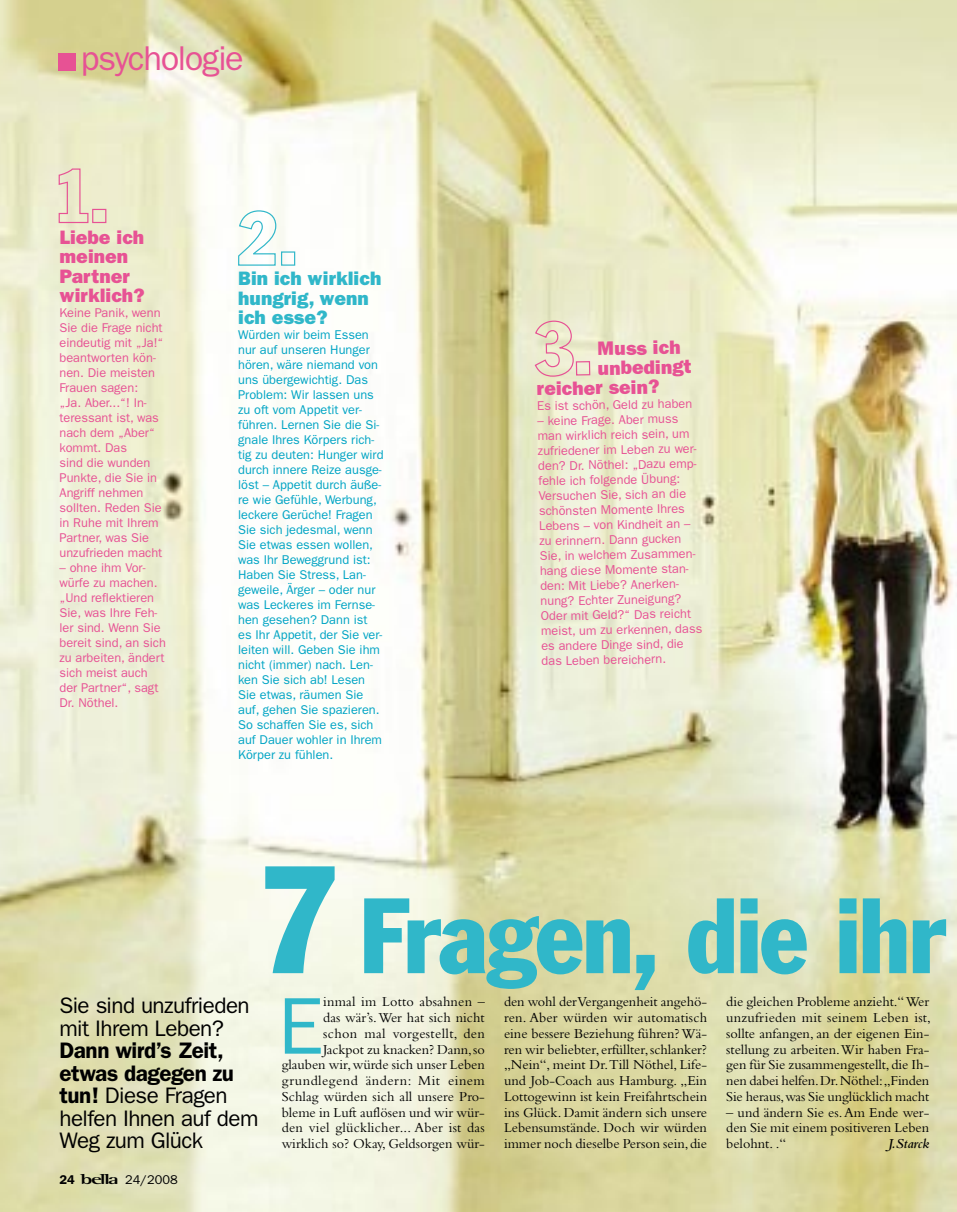
<style>
.page{position:relative;width:957px;height:1212px;background:#fff}
.page>*{position:absolute;margin:0;border:0;box-sizing:border-box;transform-origin:0 0}
.t1{font:condensed 105px "Franklin Gothic";letter-spacing:-.02em;color:#30b7c9}
.t2{font:80.7px "Franklin Gothic";color:#30b7c9}
.t3{font:34.5px "Franklin Gothic";letter-spacing:-.035em;color:#e75294}
.t4{font:22.5px/22.5px "Franklin Gothic";letter-spacing:-.025em;color:#000}
.t5{font:800 19.5px/19.5px "Franklin Gothic";color:#e75294}
.t6{font:800 19.5px/19.5px "Franklin Gothic";color:#30b7c9}
.t7{font:14.25px/15.8px "Bembo";color:#000;text-align:justify}
.t8{font:italic 600 14.25px "Bembo";letter-spacing:-.005em;color:#000}
.t9{font:12.75px/15px "Franklin Gothic";color:#e75294}
.t10{font:12.75px/15px "Franklin Gothic";color:#00a4c4}
.t11{font:12.75px "Franklin Gothic";color:#000}
.s1{font-size:150px}
.s2{font-weight:600}
.s3{font-family:"Bel Zahl"}
</style>
<div class="page">
<img style="left:0;top:0;width:957px;height:1212px">
<div style="left:58px;top:53px;width:17px;height:17px;background:#e75294"></div>
<svg style="left:58px;top:168px;width:31px;height:56px"></svg>
<div style="left:92px;top:209px;width:14px;height:14px;border:1px solid #e75294"></div>
<svg style="left:237px;top:210px;width:40px;height:56px"></svg>
<div style="left:281px;top:251px;width:14px;height:15px;border:1px solid #30b7c9"></div>
<svg style="left:534px;top:320px;width:39px;height:57px"></svg>
<div style="left:576px;top:361px;width:14px;height:14px;border:1px solid #e75294"></div>
<h3 class="t3" style="left:81px;top:39px;width:164px">psychologie</h3>
<h3 class="t5" style="left:60px;top:227px;width:87px">Liebe ich meinen<br>Partner wirklich?</h3>
<p class="t9" style="left:60px;top:305px;width:105px">Keine Panik, wenn<br>Sie die Frage nicht eindeutig mit „Ja!“ beantworten kön&shy;nen. Die meisten<br>Frauen sagen:<br>„Ja. Aber...“! In&shy;teressant ist, was nach dem „Aber“ kommt. Das<br>sind die wunden<br>Punkte, die Sie in<br>Angriff nehmen sollten. Reden Sie in Ruhe mit Ihrem<br>Partner, was Sie unzufrieden macht</p>
<p class="t9" style="left:60px;top:560px;width:108px">– ohne ihm Vor&shy;würfe zu machen. „Und reflektieren<br>Sie, was Ihre Feh&shy;ler sind. Wenn Sie bereit sind, an sich zu arbeiten, ändert sich meist auch der Partner“, sagt<br>Dr. Nöthel.</p>
<h3 class="t6" style="left:238px;top:269px;width:145px">Bin ich wirklich hungrig, wenn ich esse?</h3>
<p class="t10" style="left:238px;top:328px;width:147px">Würden wir beim Essen nur auf unseren Hunger hören, wäre niemand von uns übergewichtig. Das<br>Problem: Wir lassen uns zu oft vom Appetit ver&shy;führen. Lernen Sie die Si&shy;gnale Ihres Körpers rich&shy;tig zu deuten: Hunger wird durch innere Reize ausge&shy;löst – Appetit durch äuße&shy;re wie Gefühle, Werbung, leckere Gerüche! Fragen<br>Sie sich jedesmal, wenn<br>Sie etwas essen wollen, was Ihr Beweggrund ist:<br>Haben Sie Stress, Lan&shy;geweile, Ärger – oder nur was Leckeres im Fernse&shy;hen gesehen? Dann ist es Ihr Appetit, der Sie ver&shy;leiten will. Geben Sie ihm nicht (immer) nach. Len&shy;ken Sie sich ab! Lesen<br>Sie etwas, räumen Sie auf, gehen Sie spazieren.<br>So schaffen Sie es, sich auf Dauer wohler in Ihrem<br>Körper zu fühlen.</p>
<h3 class="t5" style="left:597px;top:339px;width:85px;rotate:-1deg">Muss ich</h3>
<h3 class="t5" style="left:597px;top:358px;width:95px;rotate:-1deg">unbedingt</h3>
<h3 class="t5" style="left:536px;top:379px;width:124px;rotate:-1deg">reicher sein?</h3>
<p class="t9" style="left:537px;top:399px;width:157px;rotate:-1deg">Es ist schön, Geld zu haben</p>
<p class="t9" style="left:537px;top:414px;width:164px;rotate:-1deg">– keine Frage. Aber muss man wirklich reich sein, um zufriedener im Leben zu wer&shy;den? Dr. Nöthel: „Dazu emp&shy;fehle ich folgende Übung:<br>Versuchen Sie, sich an die schönsten Momente Ihres<br>Lebens – von Kindheit an – zu erinnern. Dann gucken<br>Sie, in welchem Zusammen&shy;hang diese Momente stan&shy;den: Mit Liebe? Anerken&shy;nung? Echter Zuneigung?<br>Oder mit Geld?“ Das reicht meist, um zu erkennen, dass es andere Dinge sind, die das Leben bereichern.</p>
<h1 class="t1" style="left:260px;top:872px;width:687px"><span class="s1">7</span> Fragen, die ihr</h1>
<h3 class="t4" style="left:60px;top:994px;width:192px">Sie sind unzufrieden mit Ihrem Leben?</h3>
<h3 class="t4" style="left:60px;top:1039px;width:201px"><span class="s2">Dann wird’s Zeit, etwas dagegen zu tun!</span> Diese Fragen helfen Ihnen auf dem<br>Weg zum Glück</h3>
<p class="t11" style="left:60px;top:1172px;width:120px"><span class="s2">24</span> <span class="s3">b</span> 24/2008</p>
<p class="t7" style="left:282px;top:994px;width:205px;text-align:right">inmal im Lotto absahnen –<br>das wär’s. Wer hat sich nicht<br>schon mal vorgestellt, den<br>Jackpot zu knacken? Dann, so glauben wir, würde sich unser Leben grundlegend ändern: Mit einem<br>Schlag würden sich all unsere Pro&shy;bleme in Luft auflösen und wir wür&shy;den viel glücklicher... Aber ist das wirklich so? Okay, Geldsorgen wür-</p>
<p class="t7" style="left:504px;top:994px;width:205px">den wohl der Vergangenheit angehö&shy;ren. Aber würden wir automatisch eine bessere Beziehung führen? Wä&shy;ren wir beliebter, erfüllter, schlanker? „Nein“, meint Dr.Till Nöthel, Life&shy;und Job-Coach aus Hamburg. „Ein Lottogewinn ist kein Freifahrtschein ins Glück. Damit ändern sich unsere Lebensumstände. Doch wir würden immer noch dieselbe Person sein, die</p>
<p class="t7" style="left:726px;top:994px;width:206px">die gleichen Probleme anzieht.“ Wer unzufrieden mit seinem Leben ist, sollte anfangen, an der eigenen Ein&shy;stellung zu arbeiten. Wir haben Fra&shy;gen für Sie zusammengestellt, die Ih&shy;nen dabei helfen. Dr. Nöthel: „Finden Sie heraus, was Sie unglücklich macht</p>
<h2 class="t2" style="left:278px;top:980px;width:47px">E</h2>
<p class="t7" style="left:726px;top:1104px;width:205px">– und ändern Sie es. Am Ende wer&shy;den Sie mit einem positiveren Leben belohnt. .“</p>
<p class="t8" style="left:888px;top:1136px;width:43px">J.Starck</p>
</div>
